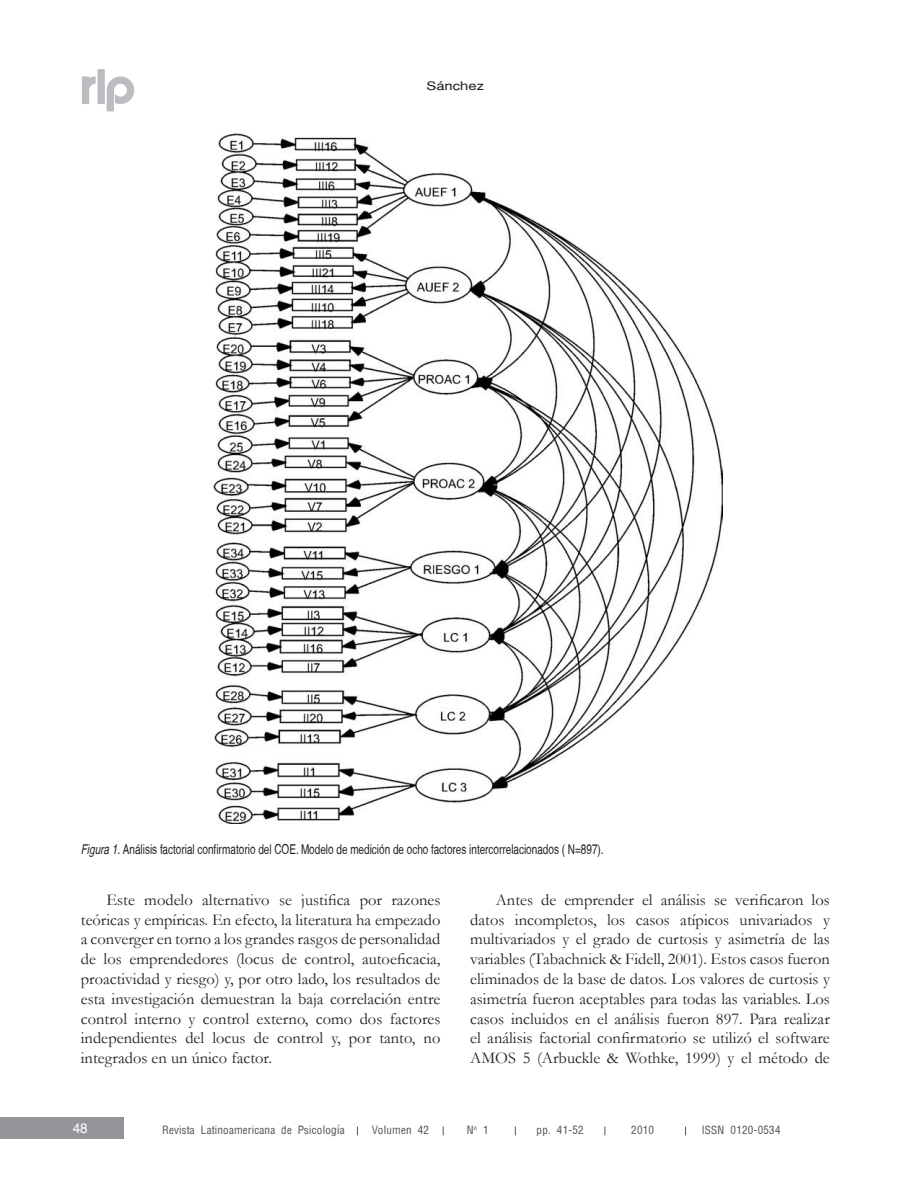
<style>
.page{position:relative;width:915px;height:1191px;background:#fff}
.page>*{position:absolute;margin:0;border:0;box-sizing:border-box;transform-origin:0 0}
.t1{font:16.5px/19.8px "Garamond";color:#231f20;text-align:justify}
.t2{font:condensed 13.5px "Helvetica";color:#231f20;scale:.9 1}
.t3{font:13.5px "Helvetica";color:#fff}
.t4{font:100 condensed 12.75px "Helvetica";color:#57585a}
.t5{font:11.7px "Helvetica";color:#231f20;scale:1.25 1}
.s1{font-style:italic}
.s2{font-weight:400}
</style>
<div class="page">
<div style="left:0;top:1117px;width:124px;height:21px;background:#939598"></div>
<svg style="left:82px;top:69px;width:52px;height:42px"></svg>
<img style="left:213px;top:133px;width:509px;height:690px">
<p class="t5" style="left:426px;top:78px;width:48px">Sánchez</p>
<p class="t2" style="left:81px;top:841px;width:582px"><span class="s1">Figura 1.</span>Análisis factorial confirmatorio del COE. Modelo de medición de ocho factores intercorrelacionados ( N=897).</p>
<p class="t1" style="left:81px;top:889px;width:361px;text-indent:26px">Este modelo alternativo se justifica por razones teóricas y empíricas. En efecto, la literatura ha empezado a converger en torno a los grandes rasgos de personalidad de los emprendedores (locus de control, autoeficacia, proactividad y riesgo) y, por otro lado, los resultados de esta investigación demuestran la baja correlación entre control interno y control externo, como dos factores independientes del locus de control y, por tanto, no integrados en un único factor.</p>
<p class="t1" style="left:470px;top:889px;width:361px;text-indent:26px">Antes de emprender el análisis se verificaron los datos incompletos, los casos atípicos univariados y multivariados y el grado de curtosis y asimetría de las variables (Tabachnick &amp; Fidell, 2001). Estos casos fueron eliminados de la base de datos. Los valores de curtosis y asimetría fueron aceptables para todas las variables. Los casos incluidos en el análisis fueron 897. Para realizar el análisis factorial confirmatorio se utilizó el software AMOS 5 (Arbuckle &amp; Wothke, 1999) y el método de</p>
<p class="t3" style="left:73px;top:1120px;width:17px">48</p>
<p class="t4" style="left:162px;top:1125px;width:184px">Revista Latinoamericana de Psicolog<span class="s2">í</span>a</p>
<p class="t4" style="left:371px;top:1124px;width:59px">Volumen 42</p>
<p class="t4" style="left:466px;top:1124px;width:24px">N<sup>o</sup> 1</p>
<p class="t4" style="left:536px;top:1124px;width:49px">pp. 41-52</p>
<p class="t4" style="left:631px;top:1124px;width:25px">2010</p>
<p class="t4" style="left:701px;top:1124px;width:81px">ISSN 0120-0534</p>
</div>
